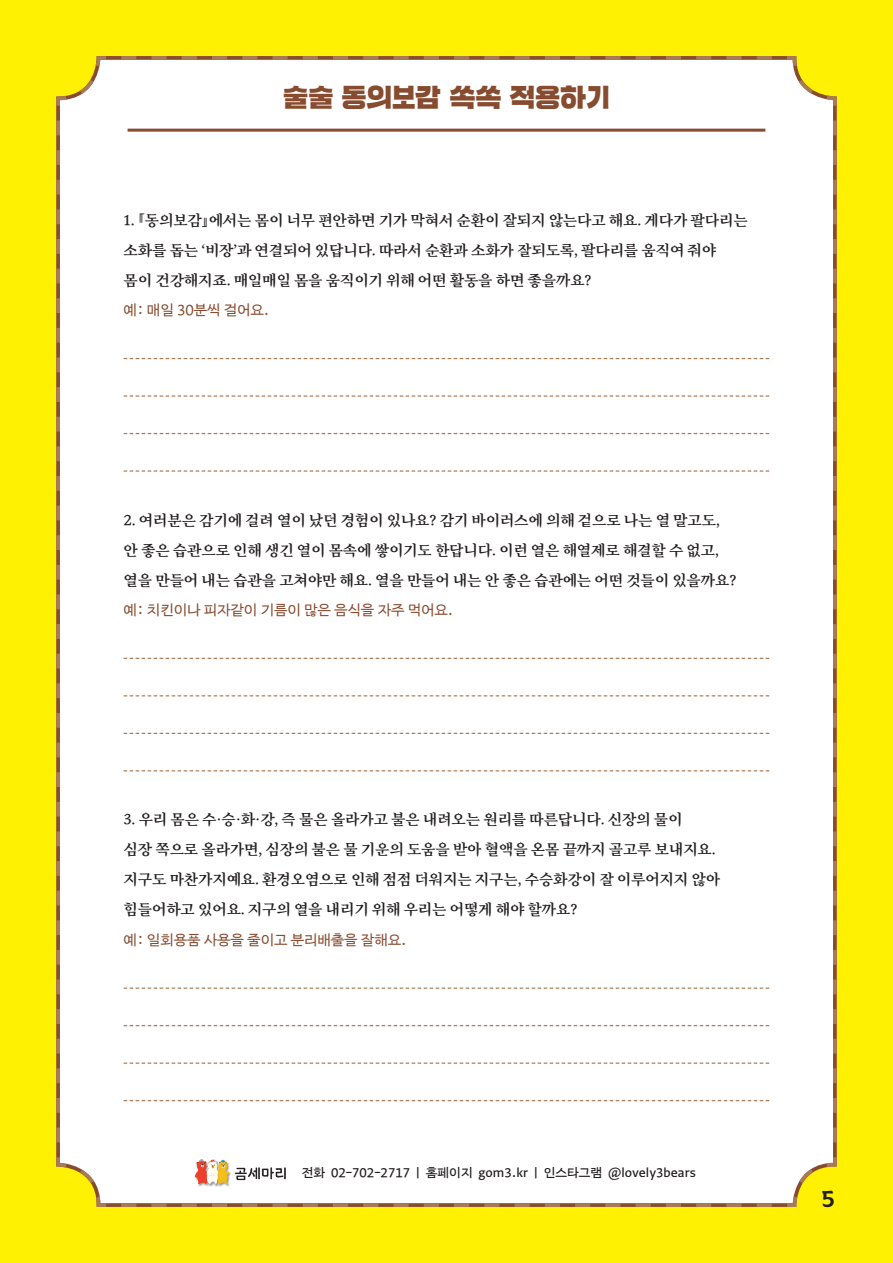
<style>
.page{position:relative;width:893px;height:1263px;background:#fff101}
.page>*{position:absolute;margin:0;border:0;box-sizing:border-box;transform-origin:0 0}
.t1{font:27px "SD Cheong Ryu";color:#874b2f}
.t2{font:700 22.5px "Ansungtangmyun";color:#231f20}
.t3{font:600 15px/30px "Eulyoo 1945";letter-spacing:-.01em;color:#231f20}
.t4{font:13.5px "SD Greta Sans 05";letter-spacing:-.01em;color:#874b2f}
.t5{font:500 11.7px "SD Greta Sans 06";color:#231f20}
</style>
<div class="page">
<div style="left:56px;top:56px;width:781px;height:1151px;background:#fff"></div>
<hr style="left:128px;top:129px;width:637px;height:3px;background:#874b2f">
<svg style="left:124px;top:358px;width:645px;height:1px"></svg>
<svg style="left:124px;top:395px;width:645px;height:2px"></svg>
<svg style="left:124px;top:433px;width:645px;height:1px"></svg>
<svg style="left:124px;top:470px;width:645px;height:2px"></svg>
<svg style="left:124px;top:658px;width:645px;height:1px"></svg>
<svg style="left:124px;top:695px;width:645px;height:1px"></svg>
<svg style="left:124px;top:733px;width:645px;height:1px"></svg>
<svg style="left:124px;top:770px;width:645px;height:1px"></svg>
<svg style="left:124px;top:987px;width:645px;height:2px"></svg>
<svg style="left:124px;top:1025px;width:645px;height:1px"></svg>
<svg style="left:124px;top:1062px;width:645px;height:2px"></svg>
<svg style="left:124px;top:1100px;width:645px;height:1px"></svg>
<div style="left:194px;top:1159px;width:37px;height:27px;background:#231f20;opacity:.5"></div>
<img style="left:195px;top:1159px;width:34px;height:26px">
<img style="left:234px;top:1164px;width:54px;height:16px">
<h1 class="t1" style="left:283px;top:82px;width:328px">술술 동의보감 쏙쏙 적용하기</h1>
<p class="t3" style="left:124px;top:205px;width:626px">1. 『동의보감』에서는 몸이 너무 편안하면 기가 막혀서 순환이 잘되지 않는다고 해요. 게다가 팔다리는 소화를 돕는 ‘비장’과 연결되어 있답니다. 따라서 순환과 소화가 잘되도록, 팔다리를 움직여 줘야 몸이 건강해지죠. 매일매일 몸을 움직이기 위해 어떤 활동을 하면 좋을까요?</p>
<p class="t4" style="left:124px;top:298px;width:147px">예: 매일 30분씩 걸어요.</p>
<p class="t3" style="left:124px;top:505px;width:614px">2. 여러분은 감기에 걸려 열이 났던 경험이 있나요? 감기 바이러스에 의해 겉으로 나는 열 말고도, 안 좋은 습관으로 인해 생긴 열이 몸속에 쌓이기도 한답니다. 이런 열은 해열제로 해결할 수 없고, 열을 만들어 내는 습관을 고쳐야만 해요. 열을 만들어 내는 안 좋은 습관에는 어떤 것들이 있을까요?</p>
<p class="t4" style="left:124px;top:598px;width:331px">예: 치킨이나 피자같이 기름이 많은 음식을 자주 먹어요.</p>
<p class="t3" style="left:124px;top:805px;width:598px">3. 우리 몸은 수·승·화·강, 즉 물은 올라가고 불은 내려오는 원리를 따른답니다. 신장의 물이<br>심장 쪽으로 올라가면, 심장의 불은 물 기운의 도움을 받아 혈액을 온몸 끝까지 골고루 보내지요. 지구도 마찬가지예요. 환경오염으로 인해 점점 더워지는 지구는, 수승화강이 잘 이루어지지 않아 힘들어하고 있어요. 지구의 열을 내리기 위해 우리는 어떻게 해야 할까요?</p>
<p class="t4" style="left:124px;top:927px;width:284px">예: 일회용품 사용을 줄이고 분리배출을 잘해요.</p>
<p class="t5" style="left:302px;top:1162px;width:395px">전화 02-702-2717 | 홈페이지 gom3.kr | 인스타그램 @lovely3bears</p>
<h2 class="t2" style="left:821px;top:1188px;width:16px">5</h2>
</div>
